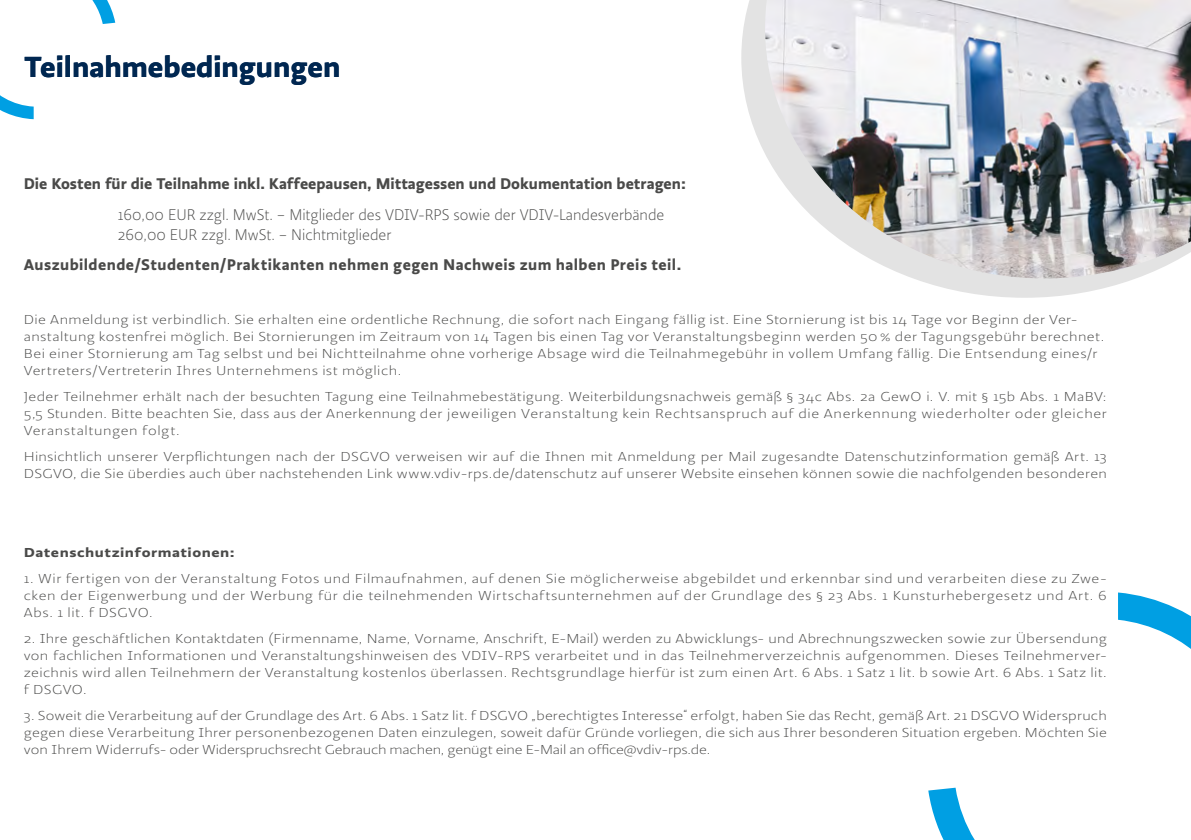
<style>
.page{position:relative;width:1191px;height:840px;background:#fff}
.page>*{position:absolute;margin:0;border:0;box-sizing:border-box;transform-origin:0 0}
.t1{font:700 30px "Ratio";color:#002751}
.t2{font:300 16px/20px "Ratio";color:#4a4a49}
.t3{font:700 16px "Ratio";color:#4a4a49}
.t4{font:700 16px "Ratio";letter-spacing:.025em;color:#4a4a49}
.t5{font:300 13.4px/16.8px "Ratio";letter-spacing:.025em;color:#4a4a49;text-align:justify;scale:1.18 1}
.t6{font:700 13.4px "Ratio";letter-spacing:.03em;color:#4a4a49;scale:1.18 1}
</style>
<div class="page">
<svg style="left:0;top:0;width:115px;height:119px"></svg>
<svg style="left:928px;top:592px;width:263px;height:247px"></svg>
<svg style="left:741px;top:0;width:395px;height:297px"></svg>
<img style="left:765px;top:0;width:426px;height:278px">
<h1 class="t1" style="left:25px;top:48px;width:317px">Teilnahmebedingungen</h1>
<p class="t3" style="left:24px;top:173px;width:663px">Die Kosten für die Teilnahme inkl. Kaffeepausen, Mittagessen und Dokumentation betragen:</p>
<p class="t2" style="left:118px;top:205px;width:548px">160,00 EUR zzgl. MwSt. – Mitglieder des VDIV-RPS sowie der VDIV-Landesverbände<br>260,00 EUR zzgl. MwSt. – Nichtmitglieder</p>
<p class="t4" style="left:24px;top:254px;width:659px">Auszubildende/Studenten/Praktikanten nehmen gegen Nachweis zum halben Preis teil.</p>
<p class="t5" style="left:24px;top:311px;width:917px;text-align:left">Die Anmeldung ist verbindlich. Sie erhalten eine ordentliche Rechnung, die sofort nach Eingang fällig ist. Eine Stornierung ist bis 14 Tage vor Beginn der Ver&shy;anstaltung kostenfrei möglich. Bei Stornierungen im Zeitraum von 14 Tagen bis einen Tag vor Veranstaltungsbeginn werden 50% der Tagungsgebühr berechnet.<br>Bei einer Stornierung am Tag selbst und bei Nichtteilnahme ohne vorherige Absage wird die Teilnahmegebühr in vollem Umfang fällig. Die Entsendung eines/r Vertreters/Vertreterin Ihres Unternehmens ist möglich.</p>
<p class="t5" style="left:24px;top:388px;width:919px">Jeder Teilnehmer erhält nach der besuchten Tagung eine Teilnahmebestätigung. Weiterbildungsnachweis gemäß § 34c Abs. 2a GewO i. V. mit § 15b Abs. 1 MaBV:<br>5,5 Stunden. Bitte beachten Sie, dass aus der Anerkennung der jeweiligen Veranstaltung kein Rechtsanspruch auf die Anerkennung wiederholter oder gleicher Veranstaltungen folgt.</p>
<p class="t5" style="left:24px;top:448px;width:919px">Hinsichtlich unserer Verpflichtungen nach der DSGVO verweisen wir auf die Ihnen mit Anmeldung per Mail zugesandte Datenschutzinformation gemäß Art. 13<br>DSGVO, die Sie überdies auch über nachstehenden Link www.vdiv-rps.de/datenschutz auf unserer Website einsehen können sowie die nachfolgenden besonderen</p>
<p class="t6" style="left:24px;top:543px;width:180px">Datenschutzinformationen:</p>
<p class="t5" style="left:24px;top:570px;width:919px">1. Wir fertigen von der Veranstaltung Fotos und Filmaufnahmen, auf denen Sie möglicherweise abgebildet und erkennbar sind und verarbeiten diese zu Zwe&shy;cken der Eigenwerbung und der Werbung für die teilnehmenden Wirtschaftsunternehmen auf der Grundlage des § 23 Abs. 1 Kunsturhebergesetz und Art. 6<br>Abs. 1 lit. f DSGVO.</p>
<p class="t5" style="left:24px;top:630px;width:919px">2. Ihre geschäftlichen Kontaktdaten (Firmenname, Name, Vorname, Anschrift, E-Mail) werden zu Abwicklungs- und Abrechnungszwecken sowie zur Übersendung von fachlichen Informationen und Veranstaltungshinweisen des VDIV-RPS verarbeitet und in das Teilnehmerverzeichnis aufgenommen. Dieses Teilnehmerver&shy;zeichnis wird allen Teilnehmern der Veranstaltung kostenlos überlassen. Rechtsgrundlage hierfür ist zum einen Art. 6 Abs. 1 Satz 1 lit. b sowie Art. 6 Abs. 1 Satz lit. f DSGVO.</p>
<p class="t5" style="left:24px;top:707px;width:919px">3. Soweit die Verarbeitung auf der Grundlage des Art. 6 Abs. 1 Satz lit. f DSGVO „berechtigtes Interesse“ erfolgt, haben Sie das Recht, gemäß Art. 21 DSGVO Widerspruch gegen diese Verarbeitung Ihrer personenbezogenen Daten einzulegen, soweit dafür Gründe vorliegen, die sich aus Ihrer besonderen Situation ergeben. Möchten Sie von Ihrem Widerrufs- oder Widerspruchsrecht Gebrauch machen, genügt eine E-Mail an office@vdiv-rps.de.</p>
</div>
